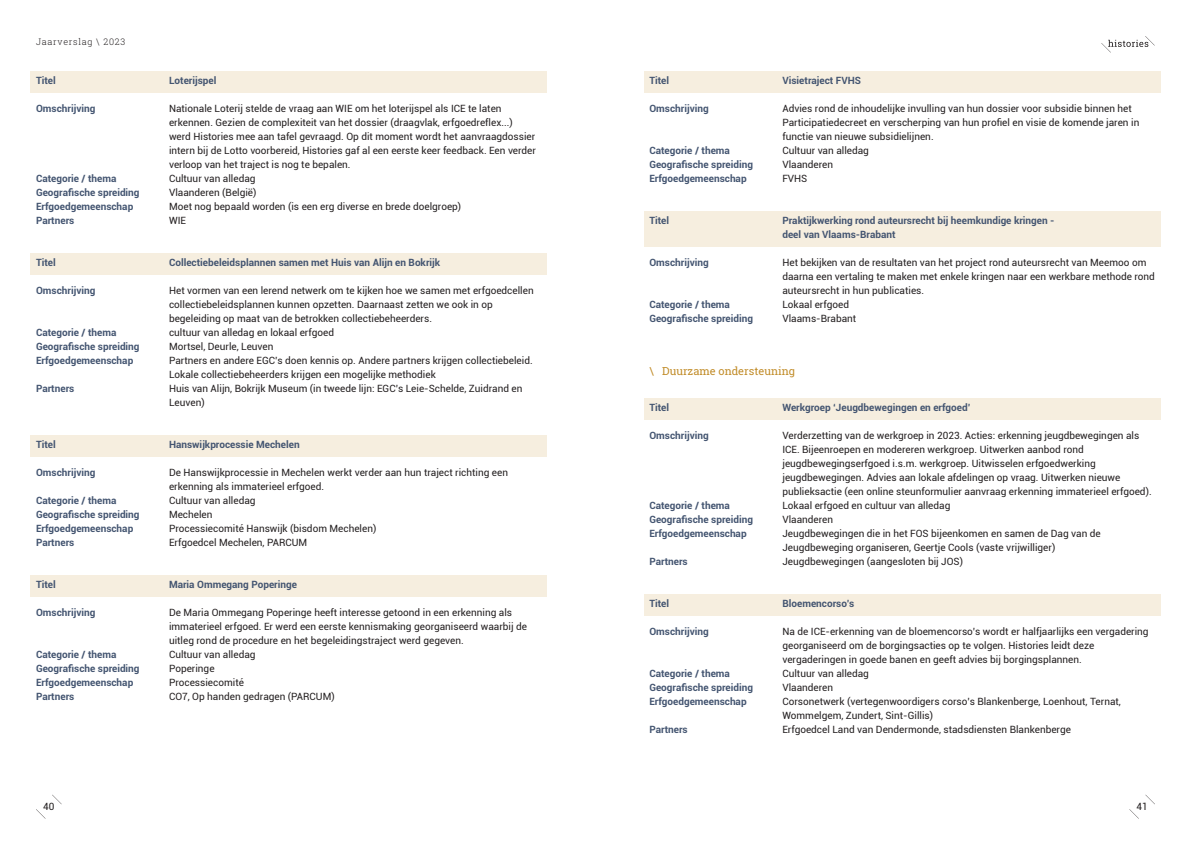
<style>
.page{position:relative;width:1191px;height:842px;background:#fff}
.page>*{position:absolute;margin:0;border:0;box-sizing:border-box;transform-origin:0 0}
.Broodtekst{font:11px "Roboto Slab";color:#c18c29}
.t1{font:10px/14px "Roboto";color:#231f20}
.Bijlagen_titel{font:700 10px/14px "Roboto";color:#445571}
.t2{font:300 9px "Roboto Slab";letter-spacing:.08em;color:#231f20}
</style>
<div class="page">
<svg style="left:52px;top:795px;width:10px;height:9px"></svg>
<svg style="left:1145px;top:795px;width:10px;height:9px"></svg>
<svg style="left:36px;top:809px;width:10px;height:10px"></svg>
<svg style="left:1129px;top:809px;width:9px;height:9px"></svg>
<svg style="left:1101px;top:36px;width:53px;height:17px"></svg>
<div style="left:30px;top:71px;width:517px;height:21px;background:#f6eedf"></div>
<div style="left:30px;top:253px;width:517px;height:21px;background:#f6eedf"></div>
<div style="left:30px;top:435px;width:517px;height:21px;background:#f6eedf"></div>
<div style="left:30px;top:575px;width:517px;height:21px;background:#f6eedf"></div>
<div style="left:643px;top:71px;width:517px;height:21px;background:#f6eedf"></div>
<div style="left:643px;top:211px;width:517px;height:35px;background:#f6eedf"></div>
<div style="left:643px;top:398px;width:517px;height:21px;background:#f6eedf"></div>
<div style="left:643px;top:594px;width:517px;height:21px;background:#f6eedf"></div>
<p class="t2" style="left:36px;top:36px;width:91px">Jaarverslag \ 2023</p>
<p class="Bijlagen_titel" style="left:36px;top:73px;width:21px">Titel</p>
<p class="Bijlagen_titel" style="left:169px;top:73px;width:49px">Loterijspel</p>
<p class="Bijlagen_titel" style="left:36px;top:101px;width:61px">Omschrijving</p>
<p class="t1" style="left:169px;top:101px;width:368px">Nationale Loterij stelde de vraag aan WIE om het loterijspel als ICE te laten erkennen. Gezien de complexiteit van het dossier (draagvlak, erfgoedreflex...) werd Histories mee aan tafel gevraagd. Op dit moment wordt het aanvraagdossier intern bij de Lotto voorbereid, Histories gaf al een eerste keer feedback. Een verder verloop van het traject is nog te bepalen.</p>
<p class="Bijlagen_titel" style="left:36px;top:171px;width:82px">Categorie / thema</p>
<p class="t1" style="left:169px;top:171px;width:88px">Cultuur van alledag</p>
<p class="Bijlagen_titel" style="left:36px;top:185px;width:105px">Geografische spreiding</p>
<p class="t1" style="left:169px;top:185px;width:89px">Vlaanderen (België)</p>
<p class="Bijlagen_titel" style="left:36px;top:199px;width:99px">Erfgoedgemeenschap</p>
<p class="t1" style="left:169px;top:199px;width:294px">Moet nog bepaald worden (is een erg diverse en brede doelgroep)</p>
<p class="Bijlagen_titel" style="left:36px;top:213px;width:40px">Partners</p>
<p class="t1" style="left:169px;top:213px;width:18px">WIE</p>
<p class="Bijlagen_titel" style="left:36px;top:255px;width:21px">Titel</p>
<p class="Bijlagen_titel" style="left:169px;top:255px;width:273px">Collectiebeleidsplannen samen met Huis van Alijn en Bokrijk</p>
<p class="Bijlagen_titel" style="left:36px;top:283px;width:61px">Omschrijving</p>
<p class="t1" style="left:169px;top:283px;width:366px">Het vormen van een lerend netwerk om te kijken hoe we samen met erfgoedcellen collectiebeleidsplannen kunnen opzetten. Daarnaast zetten we ook in op begeleiding op maat van de betrokken collectiebeheerders.</p>
<p class="Bijlagen_titel" style="left:36px;top:325px;width:82px">Categorie / thema</p>
<p class="t1" style="left:169px;top:325px;width:166px">cultuur van alledag en lokaal erfgoed</p>
<p class="Bijlagen_titel" style="left:36px;top:339px;width:105px">Geografische spreiding</p>
<p class="t1" style="left:169px;top:339px;width:106px">Mortsel, Deurle, Leuven</p>
<p class="Bijlagen_titel" style="left:36px;top:353px;width:99px">Erfgoedgemeenschap</p>
<p class="t1" style="left:169px;top:353px;width:365px">Partners en andere EGC’s doen kennis op. Andere partners krijgen collectiebeleid.<br>Lokale collectiebeheerders krijgen een mogelijke methodiek</p>
<p class="Bijlagen_titel" style="left:36px;top:381px;width:40px">Partners</p>
<p class="t1" style="left:169px;top:381px;width:355px">Huis van Alijn, Bokrijk Museum (in tweede lijn: EGC’s Leie-Schelde, Zuidrand en<br>Leuven)</p>
<p class="Bijlagen_titel" style="left:36px;top:437px;width:21px">Titel</p>
<p class="Bijlagen_titel" style="left:169px;top:437px;width:132px">Hanswijkprocessie Mechelen</p>
<p class="Bijlagen_titel" style="left:36px;top:465px;width:61px">Omschrijving</p>
<p class="t1" style="left:169px;top:465px;width:340px">De Hanswijkprocessie in Mechelen werkt verder aan hun traject richting een erkenning als immaterieel erfgoed.</p>
<p class="Bijlagen_titel" style="left:36px;top:493px;width:82px">Categorie / thema</p>
<p class="t1" style="left:169px;top:493px;width:88px">Cultuur van alledag</p>
<p class="Bijlagen_titel" style="left:36px;top:507px;width:105px">Geografische spreiding</p>
<p class="t1" style="left:169px;top:507px;width:45px">Mechelen</p>
<p class="Bijlagen_titel" style="left:36px;top:521px;width:99px">Erfgoedgemeenschap</p>
<p class="t1" style="left:169px;top:521px;width:209px">Processiecomité Hanswijk (bisdom Mechelen)</p>
<p class="Bijlagen_titel" style="left:36px;top:535px;width:40px">Partners</p>
<p class="t1" style="left:169px;top:535px;width:140px">Erfgoedcel Mechelen, PARCUM</p>
<p class="Bijlagen_titel" style="left:36px;top:577px;width:21px">Titel</p>
<p class="Bijlagen_titel" style="left:169px;top:577px;width:129px">Maria Ommegang Poperinge</p>
<p class="Bijlagen_titel" style="left:36px;top:605px;width:61px">Omschrijving</p>
<p class="t1" style="left:169px;top:605px;width:359px">De Maria Ommegang Poperinge heeft interesse getoond in een erkenning als immaterieel erfgoed. Er werd een eerste kennismaking georganiseerd waarbij de uitleg rond de procedure en het begeleidingstraject werd gegeven.</p>
<p class="Bijlagen_titel" style="left:36px;top:647px;width:82px">Categorie / thema</p>
<p class="t1" style="left:169px;top:647px;width:88px">Cultuur van alledag</p>
<p class="Bijlagen_titel" style="left:36px;top:661px;width:105px">Geografische spreiding</p>
<p class="t1" style="left:169px;top:661px;width:47px">Poperinge</p>
<p class="Bijlagen_titel" style="left:36px;top:675px;width:99px">Erfgoedgemeenschap</p>
<p class="t1" style="left:169px;top:675px;width:76px">Processiecomité</p>
<p class="Bijlagen_titel" style="left:36px;top:689px;width:40px">Partners</p>
<p class="t1" style="left:169px;top:689px;width:167px">CO7, Op handen gedragen (PARCUM)</p>
<p class="Bijlagen_titel" style="left:649px;top:73px;width:21px">Titel</p>
<p class="Bijlagen_titel" style="left:782px;top:73px;width:80px">Visietraject FVHS</p>
<p class="Bijlagen_titel" style="left:649px;top:101px;width:61px">Omschrijving</p>
<p class="t1" style="left:782px;top:101px;width:358px">Advies rond de inhoudelijke invulling van hun dossier voor subsidie binnen het<br>Participatiedecreet en verscherping van hun profiel en visie de komende jaren in functie van nieuwe subsidielijnen.</p>
<p class="Bijlagen_titel" style="left:649px;top:143px;width:82px">Categorie / thema</p>
<p class="t1" style="left:782px;top:143px;width:88px">Cultuur van alledag</p>
<p class="Bijlagen_titel" style="left:649px;top:157px;width:105px">Geografische spreiding</p>
<p class="t1" style="left:782px;top:157px;width:52px">Vlaanderen</p>
<p class="Bijlagen_titel" style="left:649px;top:171px;width:99px">Erfgoedgemeenschap</p>
<p class="t1" style="left:782px;top:171px;width:26px">FVHS</p>
<p class="Bijlagen_titel" style="left:649px;top:213px;width:21px">Titel</p>
<p class="Bijlagen_titel" style="left:782px;top:213px;width:274px">Praktijkwerking rond auteursrecht bij heemkundige kringen - deel van Vlaams-Brabant</p>
<p class="Bijlagen_titel" style="left:649px;top:255px;width:61px">Omschrijving</p>
<p class="t1" style="left:782px;top:255px;width:374px">Het bekijken van de resultaten van het project rond auteursrecht van Meemoo om daarna een vertaling te maken met enkele kringen naar een werkbare methode rond auteursrecht in hun publicaties.</p>
<p class="Bijlagen_titel" style="left:649px;top:297px;width:82px">Categorie / thema</p>
<p class="t1" style="left:782px;top:297px;width:68px">Lokaal erfgoed</p>
<p class="Bijlagen_titel" style="left:649px;top:311px;width:105px">Geografische spreiding</p>
<p class="t1" style="left:782px;top:311px;width:75px">Vlaams-Brabant</p>
<p class="Broodtekst" style="left:649px;top:363px;width:147px">\ Duurzame ondersteuning</p>
<p class="Bijlagen_titel" style="left:649px;top:400px;width:21px">Titel</p>
<p class="Bijlagen_titel" style="left:782px;top:400px;width:190px">Werkgroep ‘Jeugdbewegingen en erfgoed’</p>
<p class="Bijlagen_titel" style="left:649px;top:428px;width:61px">Omschrijving</p>
<p class="t1" style="left:782px;top:428px;width:371px">Verderzetting van de werkgroep in 2023. Acties: erkenning jeugdbewegingen als ICE. Bijeenroepen en modereren werkgroep. Uitwerken aanbod rond jeugdbewegingserfgoed i.s.m. werkgroep. Uitwisselen erfgoedwerking jeugdbewegingen. Advies aan lokale afdelingen op vraag. Uitwerken nieuwe publieksactie (een online steunformulier aanvraag erkenning immaterieel erfgoed).</p>
<p class="Bijlagen_titel" style="left:649px;top:498px;width:82px">Categorie / thema</p>
<p class="t1" style="left:782px;top:498px;width:169px">Lokaal erfgoed en cultuur van alledag</p>
<p class="Bijlagen_titel" style="left:649px;top:512px;width:105px">Geografische spreiding</p>
<p class="t1" style="left:782px;top:512px;width:52px">Vlaanderen</p>
<p class="Bijlagen_titel" style="left:649px;top:526px;width:99px">Erfgoedgemeenschap</p>
<p class="t1" style="left:782px;top:526px;width:320px">Jeugdbewegingen die in het FOS bijeenkomen en samen de Dag van de<br>Jeugdbeweging organiseren, Geertje Cools (vaste vrijwilliger)</p>
<p class="Bijlagen_titel" style="left:649px;top:554px;width:40px">Partners</p>
<p class="t1" style="left:782px;top:554px;width:182px">Jeugdbewegingen (aangesloten bij JOS)</p>
<p class="Bijlagen_titel" style="left:649px;top:596px;width:21px">Titel</p>
<p class="Bijlagen_titel" style="left:782px;top:596px;width:73px">Bloemencorso’s</p>
<p class="Bijlagen_titel" style="left:649px;top:624px;width:61px">Omschrijving</p>
<p class="t1" style="left:782px;top:624px;width:368px">Na de ICE-erkenning van de bloemencorso’s wordt er halfjaarlijks een vergadering georganiseerd om de borgingsacties op te volgen. Histories leidt deze vergaderingen in goede banen en geeft advies bij borgingsplannen.</p>
<p class="Bijlagen_titel" style="left:649px;top:666px;width:82px">Categorie / thema</p>
<p class="t1" style="left:782px;top:666px;width:88px">Cultuur van alledag</p>
<p class="Bijlagen_titel" style="left:649px;top:680px;width:105px">Geografische spreiding</p>
<p class="t1" style="left:782px;top:680px;width:52px">Vlaanderen</p>
<p class="Bijlagen_titel" style="left:649px;top:694px;width:99px">Erfgoedgemeenschap</p>
<p class="t1" style="left:782px;top:694px;width:340px">Corsonetwerk (vertegenwoordigers corso’s Blankenberge, Loenhout, Ternat,<br>Wommelgem, Zundert, Sint-Gillis)</p>
<p class="Bijlagen_titel" style="left:649px;top:722px;width:40px">Partners</p>
<p class="t1" style="left:782px;top:722px;width:290px">Erfgoedcel Land van Dendermonde, stadsdiensten Blankenberge</p>
<p class="t1" style="left:43px;top:799px;width:13px">40</p>
<p class="t1" style="left:1136px;top:799px;width:13px">41</p>
</div>
